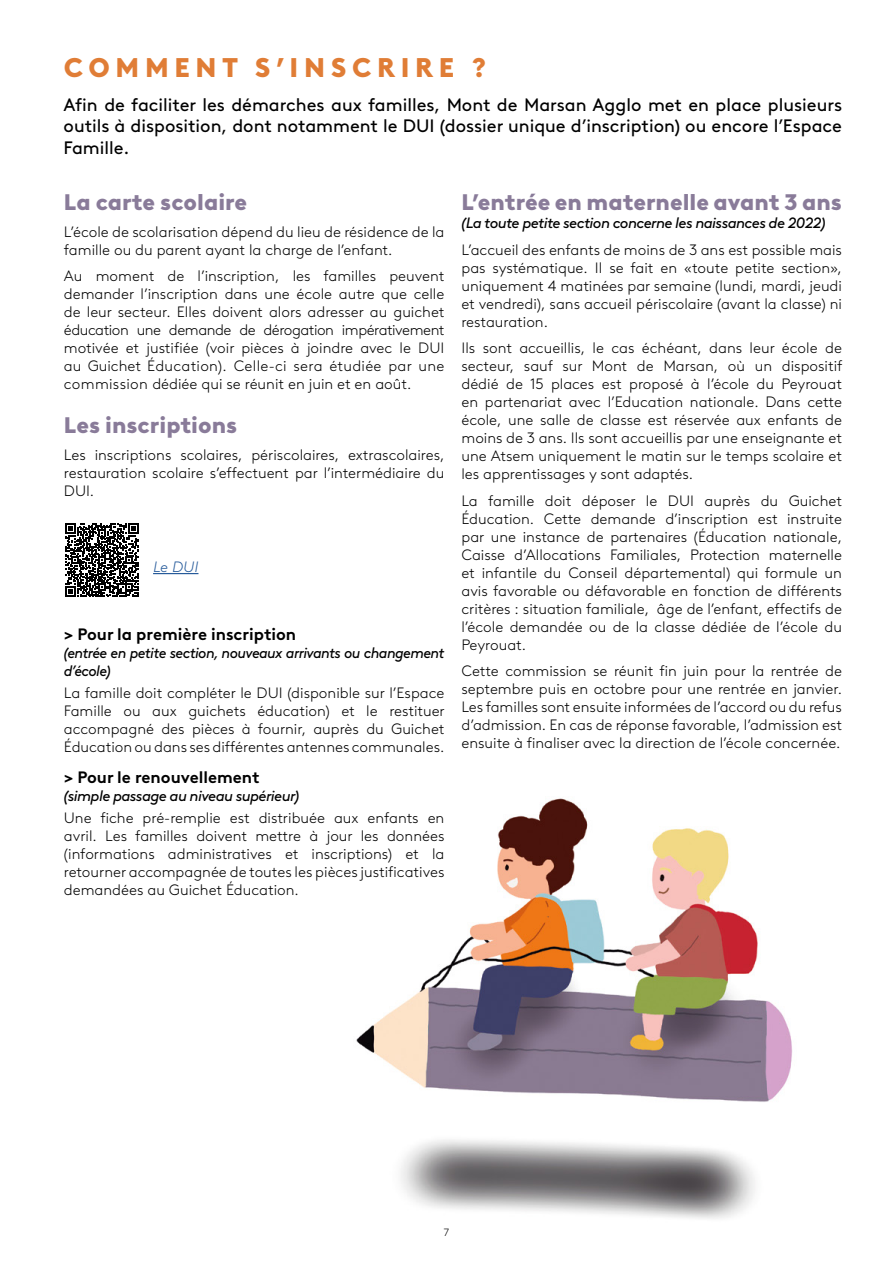
<style>
.page{position:relative;width:893px;height:1263px;background:#fff}
.page>*{position:absolute;margin:0;border:0;box-sizing:border-box;transform-origin:0 0}
.t1{font:900 27px "Brown LL";letter-spacing:.21em;color:#e07d36}
.t2{font:900 22.5px "Brown LL";color:#897b99}
.t3{font:18px/21.6px "Brown LL";color:#000;text-align:justify}
.t4{font:700 16.5px "Brown LL";color:#000}
.t5{font:300 15px/18px "Brown LL";color:#000;text-align:justify}
.t6{font:italic 15px "Brown LL";letter-spacing:-.04em;color:#000}
.t7{font:italic 15px/18px "Brown LL";letter-spacing:-.04em;color:#000;scale:.96 1}
.t8{font:italic 300 15px "Brown LL";color:#275b9b}
.t9{font:300 10.5px "Brown LL";color:#000}
</style>
<div class="page">
<img style="left:356px;top:798px;width:437px;height:421px">
<hr style="left:153px;top:573px;width:45px;height:1px;background:#275b9b">
<svg style="left:65px;top:524px;width:74px;height:73px"></svg>
<h1 class="t1" style="left:64px;top:46px;width:424px">COMMENT S’INSCRIRE ?</h1>
<p class="t3" style="left:64px;top:92px;width:780px">Afin de faciliter les démarches aux familles, Mont de Marsan Agglo met en place plusieurs outils à disposition, dont notamment le DUI (dossier unique d’inscription) ou encore l’Espace Famille.</p>
<h2 class="t2" style="left:64px;top:185px;width:185px">La carte scolaire</h2>
<p class="t5" style="left:64px;top:221px;width:382px">L’école de scolarisation dépend du lieu de résidence de la famille ou du parent ayant la charge de l’enfant.</p>
<p class="t5" style="left:64px;top:266px;width:382px">Au moment de l’inscription, les familles peuvent demander l’inscription dans une école autre que celle de leur secteur. Elles doivent alors adresser au guichet éducation une demande de dérogation impérativement motivée et justifiée (voir pièces à joindre avec le DUI au Guichet Éducation). Celle-ci sera étudiée par une commission dédiée qui se réunit en juin et en août.</p>
<h2 class="t2" style="left:64px;top:408px;width:175px">Les inscriptions</h2>
<p class="t5" style="left:64px;top:444px;width:382px">Les inscriptions scolaires, périscolaires, extrascolaires, restauration scolaire s’effectuent par l’intermédiaire du DUI.</p>
<p class="t8" style="left:153px;top:556px;width:47px">Le DUI</p>
<p class="t4" style="left:64px;top:621px;width:234px">&gt; Pour la première inscription</p>
<p class="t7" style="left:64px;top:642px;width:398px">(entrée en petite section, nouveaux arrivants ou changement d’école)</p>
<p class="t5" style="left:64px;top:683px;width:382px">La famille doit compléter le DUI (disponible sur l’Espace Famille ou aux guichets éducation) et le restituer accompagné des pièces à fournir, auprès du Guichet Éducation ou dans ses différentes antennes communales.</p>
<p class="t4" style="left:64px;top:764px;width:197px">&gt; Pour le renouvellement</p>
<p class="t6" style="left:64px;top:784px;width:237px">(simple passage au niveau supérieur)</p>
<p class="t5" style="left:64px;top:808px;width:382px">Une fiche pré-remplie est distribuée aux enfants en avril. Les familles doivent mettre à jour les données (informations administratives et inscriptions) et la retourner accompagnée de toutes les pièces justificatives demandées au Guichet Éducation.</p>
<h2 class="t2" style="left:461px;top:185px;width:382px">L’entrée en maternelle avant 3 ans</h2>
<p class="t6" style="left:461px;top:212px;width:366px">(La toute petite section concerne les naissances de 2022)</p>
<p class="t5" style="left:461px;top:239px;width:382px">L’accueil des enfants de moins de 3 ans est possible mais pas systématique. Il se fait en «toute petite section», uniquement 4 matinées par semaine (lundi, mardi, jeudi et vendredi), sans accueil périscolaire (avant la classe) ni restauration.</p>
<p class="t5" style="left:461px;top:338px;width:382px">Ils sont accueillis, le cas échéant, dans leur école de secteur, sauf sur Mont de Marsan, où un dispositif dédié de 15 places est proposé à l’école du Peyrouat en partenariat avec l’Education nationale. Dans cette école, une salle de classe est réservée aux enfants de moins de 3 ans. Ils sont accueillis par une enseignante et une Atsem uniquement le matin sur le temps scolaire et les apprentissages y sont adaptés.</p>
<p class="t5" style="left:461px;top:490px;width:382px">La famille doit déposer le DUI auprès du Guichet Éducation. Cette demande d’inscription est instruite par une instance de partenaires (Éducation nationale, Caisse d’Allocations Familiales, Protection maternelle et infantile du Conseil départemental) qui formule un avis favorable ou défavorable en fonction de différents critères : situation familiale, âge de l’enfant, effectifs de l’école demandée ou de la classe dédiée de l’école du Peyrouat.</p>
<p class="t5" style="left:461px;top:661px;width:382px">Cette commission se réunit fin juin pour la rentrée de septembre puis en octobre pour une rentrée en janvier.<br>Les familles sont ensuite informées de l’accord ou du refus d’admission. En cas de réponse favorable, l’admission est ensuite à finaliser avec la direction de l’école concernée.</p>
<p class="t9" style="left:444px;top:1225px;width:7px">7</p>
</div>
